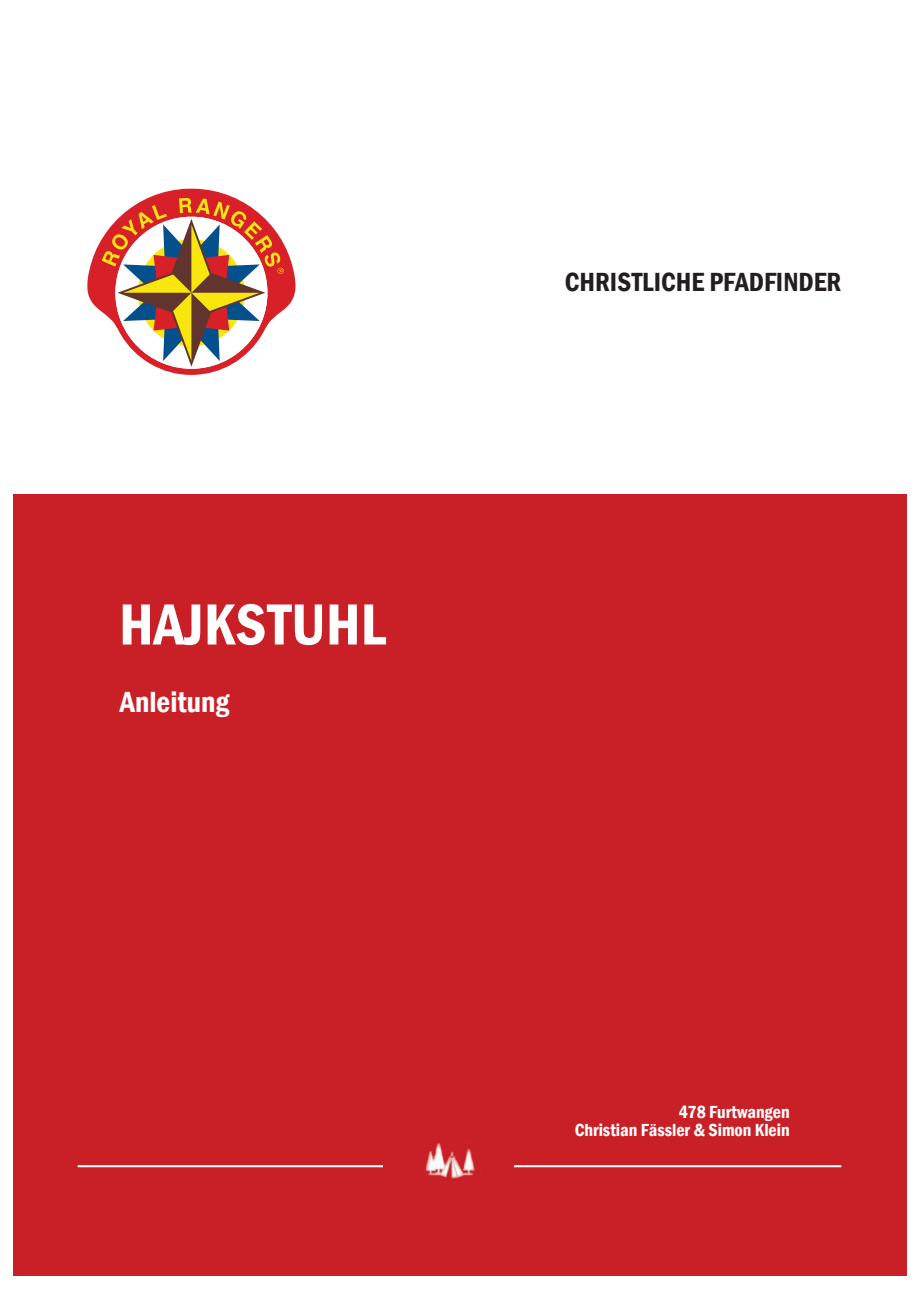
<style>
.page{position:relative;width:919px;height:1289px;background:#fff}
.page>*{position:absolute;margin:0;border:0;box-sizing:border-box;transform-origin:0 0}
.t1{font:600 condensed 60px "Franklin Gothic";color:#fff}
.t2{font:600 condensed 30px "Franklin Gothic";color:#fff}
.t3{font:600 condensed 27px "Franklin Gothic";color:#231f20}
.t4{font:600 condensed 18px/18px "Franklin Gothic";color:#fff;text-align:right}
</style>
<div class="page">
<svg style="left:87px;top:189px;width:208px;height:186px"></svg>
<div style="left:13px;top:494px;width:893px;height:782px;background:#c92027"></div>
<div style="left:77px;top:1165px;width:764px;height:2px;border:1px solid #fff"></div>
<div style="left:383px;top:1105px;width:130px;height:92px;background:#c92027"></div>
<img style="left:425px;top:1143px;width:50px;height:36px">
<h1 class="t1" style="left:119px;top:584px;width:269px">HAJKSTUHL</h1>
<h2 class="t2" style="left:120px;top:682px;width:111px">Anleitung</h2>
<h3 class="t3" style="left:565px;top:264px;width:278px">CHRISTLICHE PFADFINDER</h3>
<p class="t4" style="left:574px;top:1102px;width:216px">478 Furtwangen<br>Christian Fässler &amp; Simon Klein</p>
</div>
